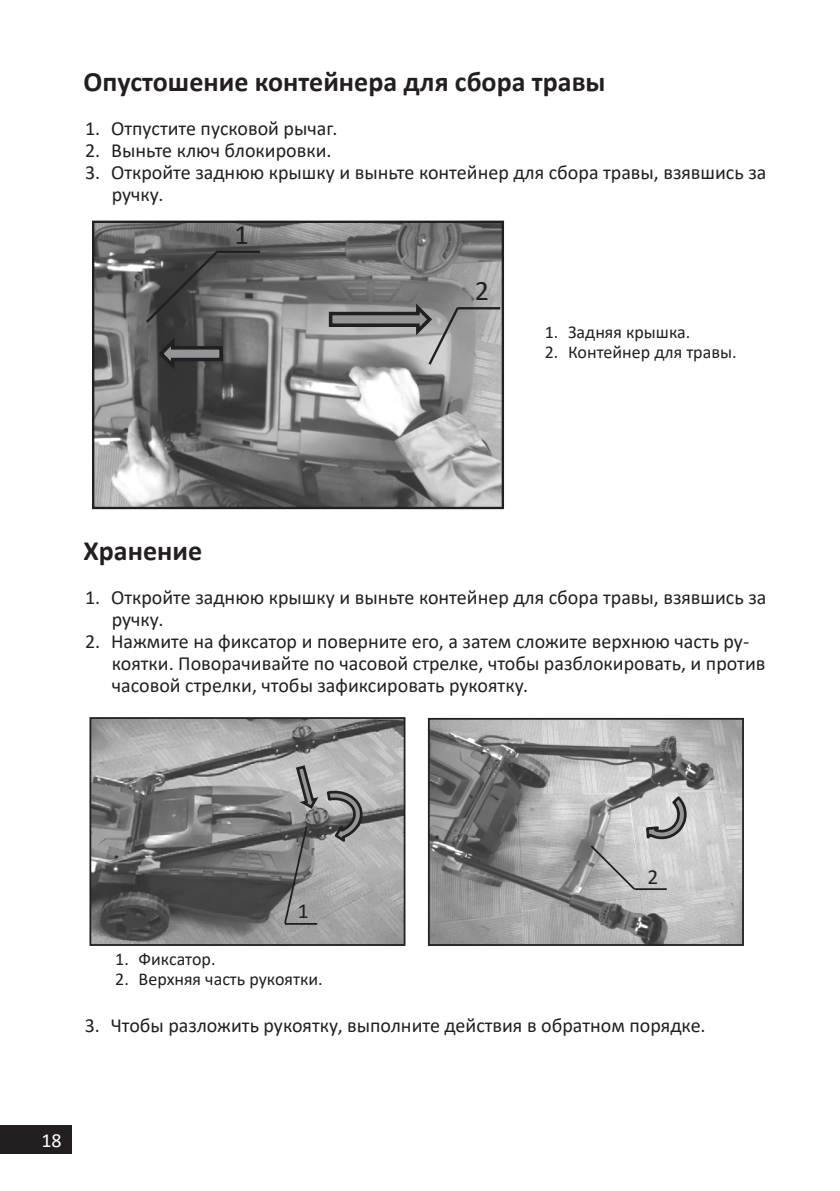
<style>
.page{position:relative;width:840px;height:1191px;background:#fff}
.page>*{position:absolute;margin:0;border:0;box-sizing:border-box;transform-origin:0 0}
.t1{font:28.2px "Calibri";color:#231f20}
.Заголовок_14{font:700 28px "Calibri";color:#231f20}
.t2{font:21.6px "Calibri";color:#231f20}
.t3{font:20px/22px "Calibri";color:#231f20}
.t4{font:20px "Calibri";color:#fff}
.t5{font:18px "Calibri";color:#231f20}
</style>
<div class="page">
<div style="left:0;top:1125px;width:72px;height:29px;background:#231f20"></div>
<img style="left:95px;top:224px;width:405px;height:282px">
<div style="left:92px;top:221px;width:411px;height:288px;border:2px solid #231f20"></div>
<hr style="left:457px;top:307px;width:43px;height:2px;background:#231f20">
<svg style="left:143px;top:248px;width:78px;height:77px;background:#4d4d4d"></svg>
<hr style="left:217px;top:251px;width:43px;height:2px;background:#231f20">
<svg style="left:156px;top:337px;width:68px;height:37px;background:#484849"></svg>
<svg style="left:327px;top:303px;width:133px;height:64px;background:#969596"></svg>
<img style="left:430px;top:721px;width:310px;height:222px">
<div style="left:427px;top:718px;width:316px;height:228px;border:2px solid #231f20"></div>
<svg style="left:644px;top:794px;width:43px;height:49px;background:#aeaeae"></svg>
<svg style="left:588px;top:843px;width:48px;height:48px;background:#afafaf"></svg>
<hr style="left:634px;top:888px;width:32px;height:2px;background:#231f20">
<img style="left:92px;top:720px;width:310px;height:223px">
<div style="left:89px;top:717px;width:316px;height:229px;border:2px solid #231f20"></div>
<svg style="left:283px;top:763px;width:83px;height:162px;background:#999"></svg>
<hr style="left:285px;top:923px;width:32px;height:1px;background:#231f20">
<p class="Заголовок_14" style="left:83px;top:62px;width:523px">Опустошение контейнера для сбора травы</p>
<p class="t3" style="left:85px;top:117px;width:254px">1. Отпустите пусковой рычаг.</p>
<p class="t3" style="left:85px;top:139px;width:248px">2. Выньте ключ блокировки.</p>
<p class="t3" style="left:112px;top:161px;width:655px;text-indent:-27px">3. Откройте заднюю крышку и выньте контейнер для сбора травы, взявшись за ручку.</p>
<p class="t1" style="left:234px;top:215px;width:16px">1</p>
<p class="t1" style="left:474px;top:271px;width:16px">2</p>
<p class="t5" style="left:544px;top:320px;width:147px">1. Задняя крышка.</p>
<p class="t5" style="left:544px;top:340px;width:193px">2. Контейнер для травы.</p>
<p class="Заголовок_14" style="left:83px;top:530px;width:120px">Хранение</p>
<p class="t3" style="left:112px;top:585px;width:655px;text-indent:-27px">1. Откройте заднюю крышку и выньте контейнер для сбора травы, взявшись за ручку.</p>
<p class="t3" style="left:112px;top:629px;width:654px;text-indent:-27px">2. Нажмите на фиксатор и поверните его, а затем сложите верхнюю часть ру&shy;коятки. Поворачивайте по часовой стрелке, чтобы разблокировать, и против часовой стрелки, чтобы зафиксировать рукоятку.</p>
<p class="t2" style="left:298px;top:895px;width:12px">1</p>
<p class="t2" style="left:647px;top:861px;width:12px">2</p>
<p class="t5" style="left:115px;top:946px;width:102px">1. Фиксатор.</p>
<p class="t5" style="left:115px;top:966px;width:209px">2. Верхняя часть рукоятки.</p>
<p class="t3" style="left:85px;top:1014px;width:622px">3. Чтобы разложить рукоятку, выполните действия в обратном порядке.</p>
<p class="t4" style="left:41px;top:1127px;width:22px">18</p>
</div>
